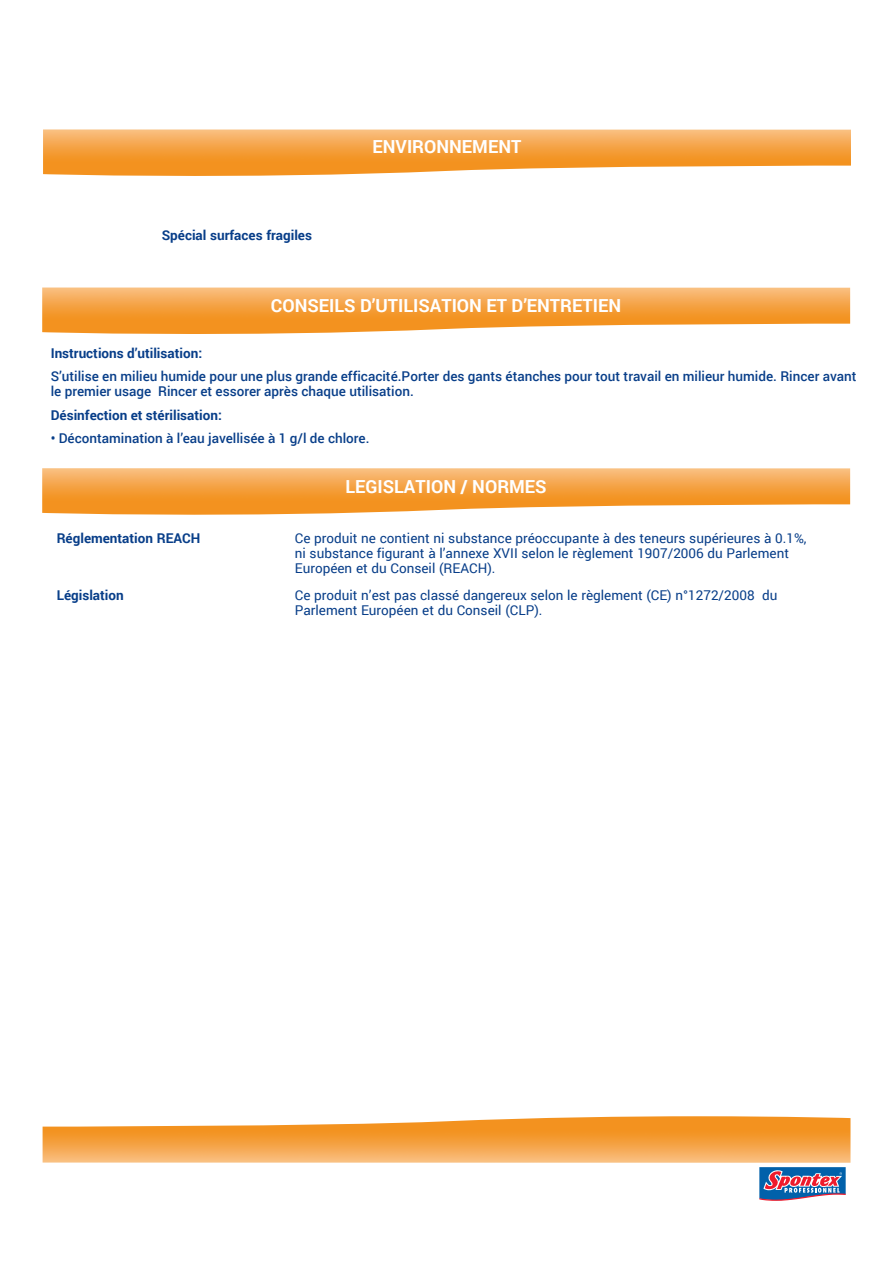
<style>
.page{position:relative;width:893px;height:1263px;background:#fff}
.page>*{position:absolute;margin:0;border:0;box-sizing:border-box;transform-origin:0 0}
.floors{font:700 18px "Roboto";color:#fff}
.secteur_titre{font:13.5px/15px "Roboto";color:#083e89}
.specific_features_te{font:500 13.5px/15px "Roboto";color:#083e89}
.specific_features_te-2{font:700 13.5px "Roboto";color:#083e89}
.secteur_titre-2{font:700 13.5px "Roboto";color:#083e89}
</style>
<div class="page">
<svg style="left:759px;top:1167px;width:87px;height:34px;background:#757ba5"></svg>
<img style="left:43px;top:1116px;width:807px;height:47px">
<img style="left:43px;top:129px;width:808px;height:47px">
<img style="left:42px;top:287px;width:808px;height:47px">
<img style="left:42px;top:468px;width:808px;height:47px">
<p class="secteur_titre-2" style="left:162px;top:226px;width:152px">Spécial surfaces fragiles</p>
<p class="floors" style="left:372px;top:134px;width:150px">ENVIRONNEMENT</p>
<p class="floors" style="left:271px;top:292px;width:352px">CONSEILS D’UTILISATION ET D’ENTRETIEN</p>
<p class="specific_features_te-2" style="left:51px;top:343px;width:153px">Instructions d’utilisation:</p>
<p class="specific_features_te" style="left:51px;top:368px;width:807px">S’utilise en milieu humide pour une plus grande efficacité.Porter des gants étanches pour tout travail en milieur humide. Rincer avant le premier usage Rincer et essorer après chaque utilisation.</p>
<p class="specific_features_te-2" style="left:51px;top:405px;width:173px">Désinfection et stérilisation:</p>
<p class="specific_features_te" style="left:51px;top:430px;width:320px">• Décontamination à l’eau javellisée à 1 g/l de chlore.</p>
<p class="floors" style="left:345px;top:474px;width:203px">LEGISLATION / NORMES</p>
<p class="secteur_titre-2" style="left:57px;top:529px;width:145px">Réglementation REACH</p>
<p class="secteur_titre" style="left:295px;top:530px;width:513px">Ce produit ne contient ni substance préoccupante à des teneurs supérieures à 0.1%, ni substance figurant à l’annexe XVII selon le règlement 1907/2006 du Parlement<br>Européen et du Conseil (REACH).</p>
<p class="secteur_titre-2" style="left:57px;top:585px;width:69px">Législation</p>
<p class="secteur_titre" style="left:295px;top:587px;width:484px">Ce produit n’est pas classé dangereux selon le règlement (CE) n°1272/2008 du<br>Parlement Européen et du Conseil (CLP).</p>
</div>
